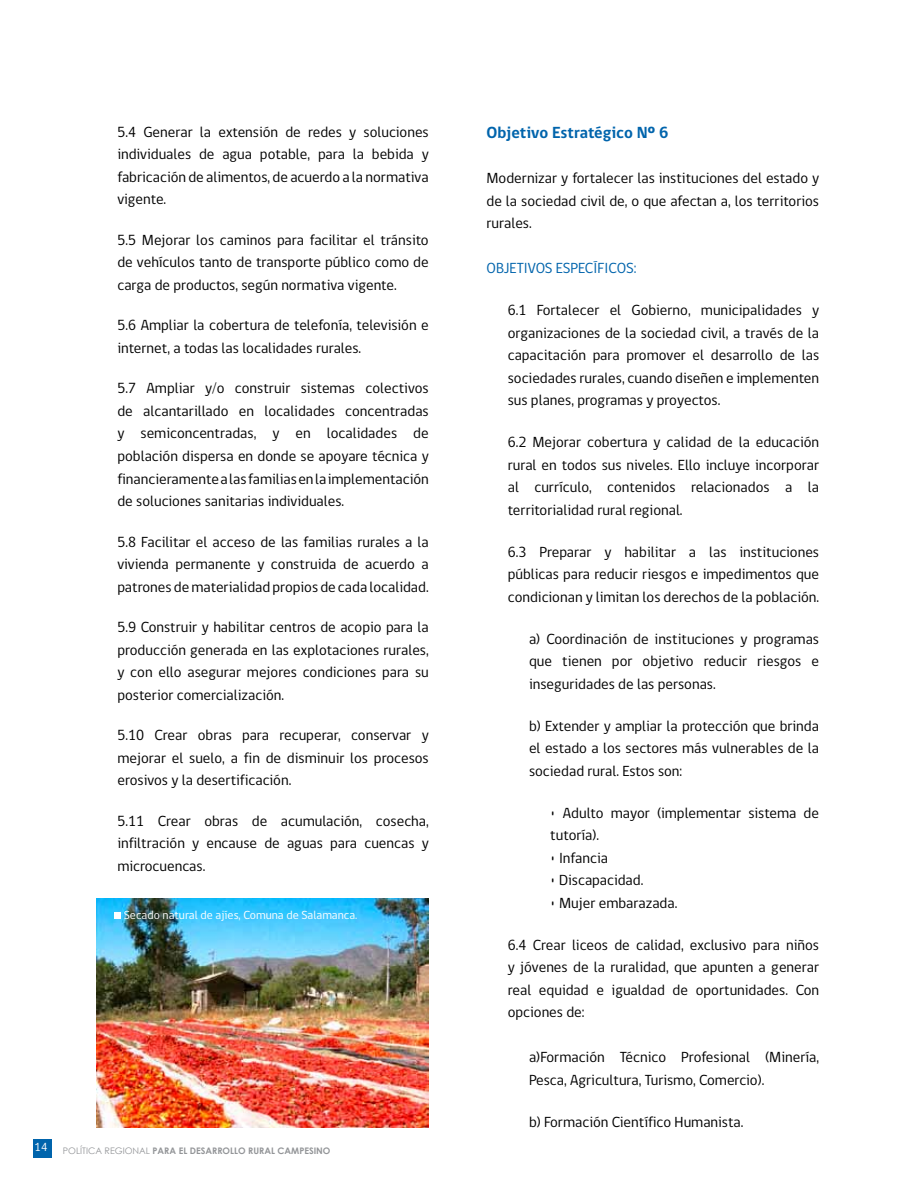
<style>
.page{position:relative;width:915px;height:1191px;background:#fff}
.page>*{position:absolute;margin:0;border:0;box-sizing:border-box;transform-origin:0 0}
.t1{font:700 16.5px "gob CL";color:#0064ac}
.t2{font:15px/22.5px "gob CL";color:#000;text-align:justify}
.t3{font:15px "gob CL";color:#0064ac}
.t4{font:12px "gob CL";color:#fff}
.t5{font:700 9px "Century Gothic";color:#939598}
.s1{font-weight:400}
</style>
<div class="page">
<div style="left:33px;top:1139px;width:19px;height:18px;background:#0064ac"></div>
<img style="left:96px;top:899px;width:332px;height:228px">
<div style="left:114px;top:912px;width:7px;height:7px;background:#fff"></div>
<p class="t2" style="left:117px;top:121px;width:313px">5.4 Generar la extensión de redes y soluciones individuales de agua potable, para la bebida y fabricación de alimentos, de acuerdo a la normativa vigente.</p>
<p class="t2" style="left:117px;top:229px;width:313px">5.5 Mejorar los caminos para facilitar el tránsito de vehículos tanto de transporte público como de carga de productos, según normativa vigente.</p>
<p class="t2" style="left:117px;top:314px;width:313px">5.6 Ampliar la cobertura de telefonía, televisión e internet, a todas las localidades rurales.</p>
<p class="t2" style="left:117px;top:377px;width:313px">5.7 Ampliar y/o construir sistemas colectivos de alcantarillado en localidades concentradas y semiconcentradas, y en localidades de población dispersa en donde se apoyare técnica y financieramente a las familias en la implementación de soluciones sanitarias individuales.</p>
<p class="t2" style="left:117px;top:530px;width:313px">5.8 Facilitar el acceso de las familias rurales a la vivienda permanente y construida de acuerdo a patrones de materialidad propios de cada localidad.</p>
<p class="t2" style="left:117px;top:616px;width:313px">5.9 Construir y habilitar centros de acopio para la producción generada en las explotaciones rurales, y con ello asegurar mejores condiciones para su posterior comercialización.</p>
<p class="t2" style="left:117px;top:724px;width:313px">5.10 Crear obras para recuperar, conservar y mejorar el suelo, a fin de disminuir los procesos erosivos y la desertificación.</p>
<p class="t2" style="left:117px;top:809px;width:313px">5.11 Crear obras de acumulación, cosecha, infiltración y encause de aguas para cuencas y microcuencas.</p>
<p class="t4" style="left:124px;top:907px;width:235px">Secado natural de ajíes, Comuna de Salamanca.</p>
<p class="t4" style="left:35px;top:1138px;width:14px">14</p>
<p class="t5" style="left:63px;top:1143px;width:269px"><span class="s1">POLÍTICA REGIONAL</span> PARA EL DESARROLLO RURAL CAMPESINO</p>
<p class="t1" style="left:486px;top:121px;width:184px">Objetivo Estratégico Nº 6</p>
<p class="t2" style="left:486px;top:167px;width:334px">Modernizar y fortalecer las instituciones del estado y de la sociedad civil de, o que afectan a, los territorios rurales.</p>
<p class="t3" style="left:486px;top:258px;width:151px">OBJETIVOS ESPECÍFICOS:</p>
<p class="t2" style="left:507px;top:299px;width:313px">6.1 Fortalecer el Gobierno, municipalidades y organizaciones de la sociedad civil, a través de la capacitación para promover el desarrollo de las sociedades rurales, cuando diseñen e implementen sus planes, programas y proyectos.</p>
<p class="t2" style="left:507px;top:431px;width:313px">6.2 Mejorar cobertura y calidad de la educación rural en todos sus niveles. Ello incluye incorporar al currículo, contenidos relacionados a la territorialidad rural regional.</p>
<p class="t2" style="left:507px;top:541px;width:313px">6.3 Preparar y habilitar a las instituciones públicas para reducir riesgos e impedimentos que condicionan y limitan los derechos de la población.</p>
<p class="t2" style="left:529px;top:628px;width:291px">a) Coordinación de instituciones y programas que tienen por objetivo reducir riesgos e inseguridades de las personas.</p>
<p class="t2" style="left:529px;top:715px;width:291px">b) Extender y ampliar la protección que brinda el estado a los sectores más vulnerables de la sociedad rural. Estos son:</p>
<p class="t2" style="left:550px;top:802px;width:270px">• Adulto mayor (implementar sistema de tutoría).</p>
<p class="t2" style="left:550px;top:847px;width:59px">• Infancia</p>
<p class="t2" style="left:550px;top:869px;width:95px">• Discapacidad.</p>
<p class="t2" style="left:550px;top:892px;width:129px">• Mujer embarazada.</p>
<p class="t2" style="left:507px;top:934px;width:313px">6.4 Crear liceos de calidad, exclusivo para niños y jóvenes de la ruralidad, que apunten a generar real equidad e igualdad de oportunidades. Con opciones de:</p>
<p class="t2" style="left:529px;top:1046px;width:291px">a)Formación Técnico Profesional (Minería,<br>Pesca, Agricultura, Turismo, Comercio).</p>
<p class="t2" style="left:529px;top:1111px;width:216px">b) Formación Científico Humanista.</p>
</div>
